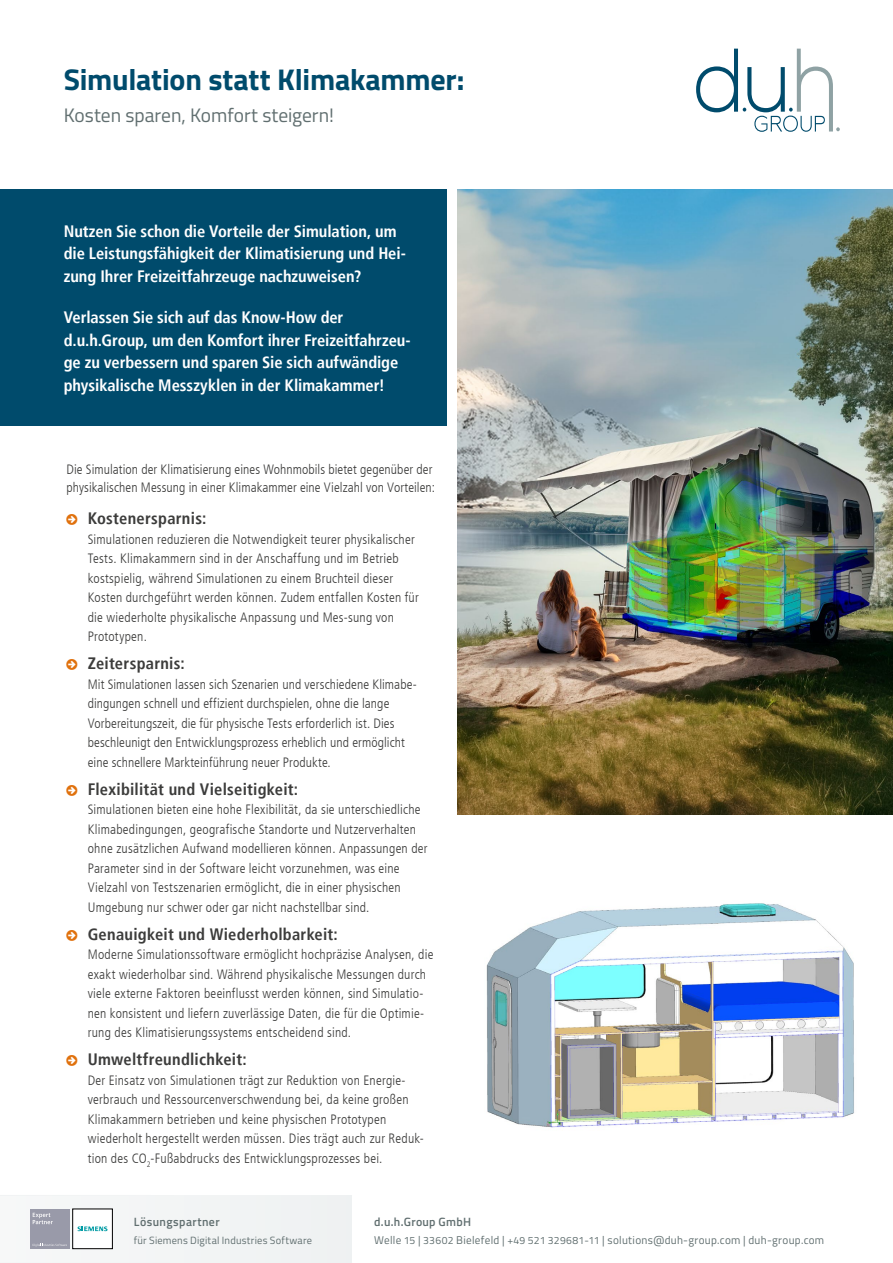
<style>
.page{position:relative;width:893px;height:1263px;background:#fff}
.page>*{position:absolute;margin:0;border:0;box-sizing:border-box;transform-origin:0 0}
.t1{font:700 30px "Titillium";letter-spacing:-.005em;color:#004b6c}
.t2{font:19.5px "Titillium";letter-spacing:-.005em;color:#616f70}
.t3{font:700 condensed 16.5px/22.5px "Frutiger";letter-spacing:-.005em;color:#fff}
.t4{font:700 condensed 16.5px "Frutiger";letter-spacing:.015em;color:#3c3c3b}
.t5{font:300 condensed 13.5px/19.5px "Frutiger";letter-spacing:.015em;color:#3c3c3b}
.t6{font:600 12px "Titillium";letter-spacing:.035em;color:#616f70}
.t7{font:11.25px "Titillium";letter-spacing:.025em;color:#616f70}
.t8{font:10.5px "Titillium";letter-spacing:.02em;color:#616f70}
.s1{font-size:10.5px}
</style>
<div class="page">
<svg style="left:696px;top:49px;width:144px;height:83px"></svg>
<svg style="left:0;top:1195px;width:352px;height:68px"></svg>
<div style="left:0;top:189px;width:446px;height:236px;background:#004b6c"></div>
<img style="left:457px;top:189px;width:436px;height:625px">
<img style="left:486px;top:903px;width:368px;height:225px">
<h1 class="t1" style="left:64px;top:57px;width:402px">Simulation statt Klimakammer:</h1>
<h2 class="t2" style="left:64px;top:101px;width:272px">Kosten sparen, Komfort steigern!</h2>
<p class="t3" style="left:64px;top:220px;width:344px">Nutzen Sie schon die Vorteile der Simulation, um die Leistungsfähigkeit der Klimatisierung und Hei&shy;zung Ihrer Freizeitfahrzeuge nachzuweisen?</p>
<p class="t3" style="left:64px;top:306px;width:348px">Verlassen Sie sich auf das Know-How der d.u.h.Group, um den Komfort ihrer Freizeitfahrzeu&shy;ge zu verbessern und sparen Sie sich aufwändige physikalische Messzyklen in der Klimakammer!</p>
<p class="t5" style="left:66px;top:461px;width:370px;line-height:18px">Die Simulation der Klimatisierung eines Wohnmobils bietet gegenüber der physikalischen Messung in einer Klimakammer eine Vielzahl von Vorteilen:</p>
<p class="t4" style="left:88px;top:509px;width:120px">Kostenersparnis:</p>
<p class="t5" style="left:88px;top:530px;width:333px">Simulationen reduzieren die Notwendigkeit teurer physikalischer Tests. Klimakammern sind in der Anschaffung und im Betrieb kostspielig, während Simulationen zu einem Bruchteil dieser Kosten durchgeführt werden können. Zudem entfallen Kosten für die wiederholte physikalische Anpassung und Mes-sung von Prototypen.</p>
<p class="t4" style="left:88px;top:654px;width:99px">Zeitersparnis:</p>
<p class="t5" style="left:88px;top:675px;width:331px">Mit Simulationen lassen sich Szenarien und verschiedene Klimabe&shy;dingungen schnell und effizient durchspielen, ohne die lange Vorbereitungszeit, die für physische Tests erforderlich ist. Dies beschleunigt den Entwicklungsprozess erheblich und ermöglicht eine schnellere Markteinführung neuer Produkte.</p>
<p class="t4" style="left:88px;top:779px;width:212px">Flexibilität und Vielseitigkeit:</p>
<p class="t5" style="left:88px;top:800px;width:341px">Simulationen bieten eine hohe Flexibilität, da sie unterschiedliche Klimabedingungen, geografische Standorte und Nutzerverhalten ohne zusätzlichen Aufwand modellieren können. Anpassungen der Parameter sind in der Software leicht vorzunehmen, was eine Vielzahl von Testszenarien ermöglicht, die in einer physischen Umgebung nur schwer oder gar nicht nachstellbar sind.</p>
<p class="t4" style="left:88px;top:924px;width:252px">Genauigkeit und Wiederholbarkeit:</p>
<p class="t5" style="left:88px;top:945px;width:347px">Moderne Simulationssoftware ermöglicht hochpräzise Analysen, die exakt wiederholbar sind. Während physikalische Messungen durch viele externe Faktoren beeinflusst werden können, sind Simulatio&shy;nen konsistent und liefern zuverlässige Daten, die für die Optimie&shy;rung des Klimatisierungssystems entscheidend sind.</p>
<p class="t4" style="left:88px;top:1050px;width:160px">Umweltfreundlichkeit:</p>
<p class="t5" style="left:88px;top:1071px;width:338px">Der Einsatz von Simulationen trägt zur Reduktion von Energie&shy;verbrauch und Ressourcenverschwendung bei, da keine großen Klimakammern betrieben und keine physischen Prototypen wiederholt hergestellt werden müssen. Dies trägt auch zur Reduk&shy;tion des CO<sub>2</sub>-Fußabdrucks des Entwicklungsprozesses bei.</p>
<p class="t6" style="left:134px;top:1213px;width:87px">Lösungspartner</p>
<p class="t8" style="left:134px;top:1232px;width:180px">für Siemens Digital Industries Software</p>
<p class="t6" style="left:374px;top:1213px;width:98px">d.u.h.Group GmbH</p>
<p class="t7" style="left:374px;top:1232px;width:452px">Welle <span class="s1">15</span> | <span class="s1">33602</span> Bielefeld | <span class="s1">+49 521 329681-11</span> | solutions@duh-group.com | duh-group.com</p>
</div>
